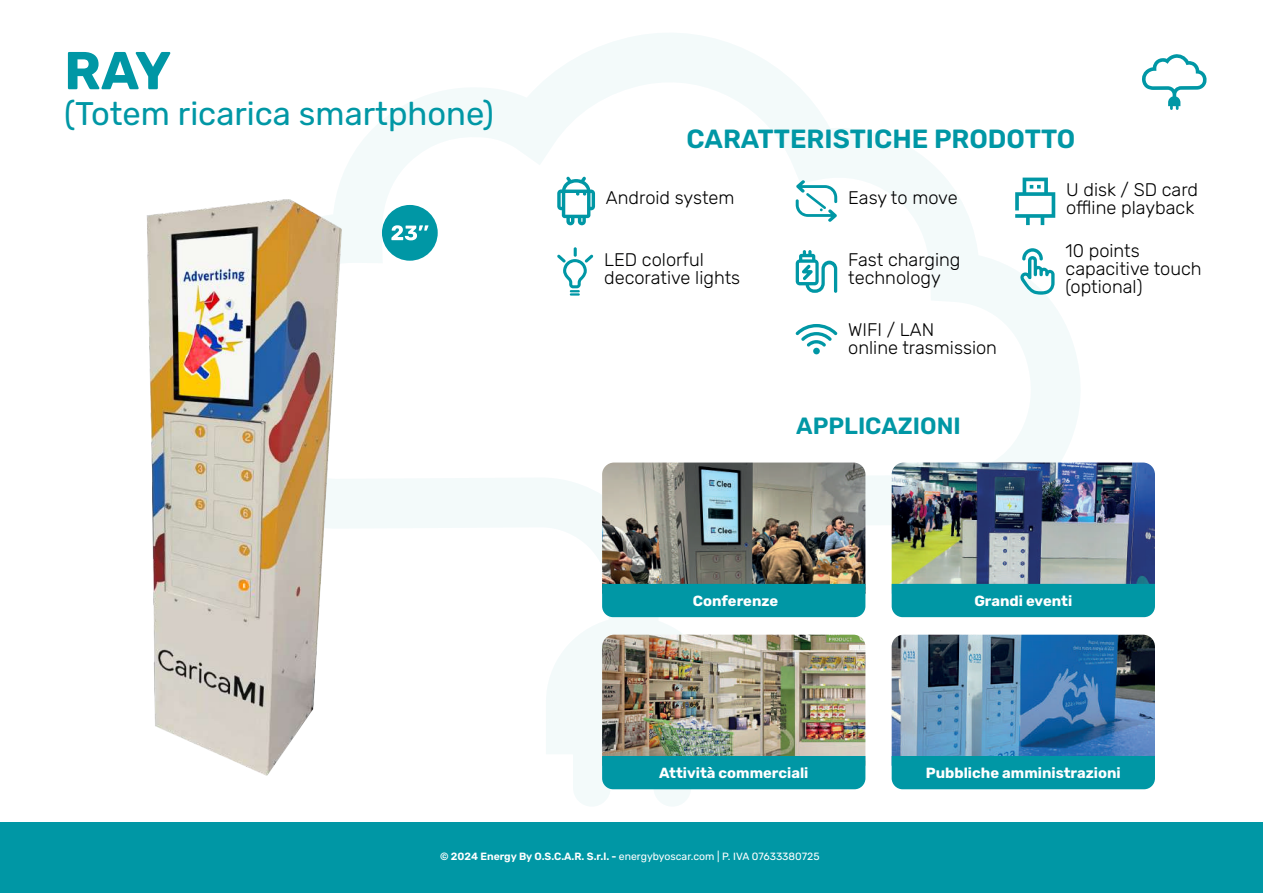
<style>
.page{position:relative;width:1263px;height:893px;background:#fff}
.page>*{position:absolute;margin:0;border:0;box-sizing:border-box;transform-origin:0 0}
.t1{font:700 53.25px "Rubik";color:#0097a5}
.t2{font:32.7px "Rubik";color:#0097a5}
.t3{font:600 26.25px "Rubik";color:#0097a5}
.t4{font:600 23.55px "Rubik";color:#0097a5}
.t5{font:300 18.3px/17.9px "Rubik";color:#000001}
.t6{font:700 14.7px "Rubik";color:#fff}
.t7{font:10.5px "Rubik";color:#fff}
.s1{font-weight:600}
</style>
<div class="page">
<svg style="left:412px;top:33px;width:669px;height:773px"></svg>
<div style="left:0;top:822px;width:1263px;height:71px;background:#0097a5"></div>
<svg style="left:1142px;top:54px;width:65px;height:56px"></svg>
<svg style="left:557px;top:177px;width:38px;height:48px"></svg>
<svg style="left:796px;top:180px;width:41px;height:42px"></svg>
<svg style="left:557px;top:247px;width:36px;height:49px"></svg>
<svg style="left:1020px;top:248px;width:34px;height:47px"></svg>
<svg style="left:796px;top:250px;width:41px;height:43px"></svg>
<svg style="left:1015px;top:178px;width:40px;height:47px"></svg>
<div style="left:813px;top:348px;width:7px;height:6px;background:#0097a5;border-radius:50%"></div>
<svg style="left:796px;top:324px;width:41px;height:23px"></svg>
<img style="left:602px;top:463px;width:263px;height:121px">
<div style="left:602px;top:584px;width:263px;height:33px;background:#0097a5"></div>
<img style="left:892px;top:463px;width:263px;height:121px">
<div style="left:892px;top:584px;width:263px;height:33px;background:#0097a5"></div>
<img style="left:602px;top:635px;width:263px;height:121px">
<div style="left:602px;top:756px;width:263px;height:33px;background:#0097a5"></div>
<img style="left:892px;top:635px;width:263px;height:121px">
<div style="left:892px;top:756px;width:263px;height:33px;background:#0097a5"></div>
<img style="left:147px;top:102px;width:298px;height:704px">
<h1 class="t1" style="left:64px;top:40px;width:108px">RAY</h1>
<h2 class="t2" style="left:64px;top:90px;width:431px">(Totem ricarica smartphone)</h2>
<h3 class="t3" style="left:686px;top:119px;width:390px">CARATTERISTICHE PRODOTTO</h3>
<p class="t5" style="left:606px;top:190px;width:130px">Android system</p>
<p class="t5" style="left:848px;top:190px;width:111px">Easy to move</p>
<p class="t5" style="left:1066px;top:181px;width:133px">U disk / SD card offline playback</p>
<p class="t5" style="left:604px;top:251px;width:138px">LED colorful decorative lights</p>
<p class="t5" style="left:848px;top:251px;width:114px">Fast charging technology</p>
<p class="t5" style="left:1065px;top:243px;width:138px">10 points capacitive touch (optional)</p>
<p class="t5" style="left:848px;top:321px;width:150px">WIFI / LAN<br>online trasmission</p>
<p class="t4" style="left:796px;top:408px;width:166px">APPLICAZIONI</p>
<p class="t6" style="left:693px;top:592px;width:87px">Conferenze</p>
<p class="t6" style="left:974px;top:592px;width:99px">Grandi eventi</p>
<p class="t6" style="left:659px;top:764px;width:151px">Attività commerciali</p>
<p class="t6" style="left:926px;top:764px;width:196px">Pubbliche amministrazioni</p>
<p class="t7" style="left:440px;top:849px;width:381px"><span class="s1">© 2024 Energy By O.S.C.A.R. S.r.l. -</span> energybyoscar.com | P. IVA 07633380725</p>
</div>
